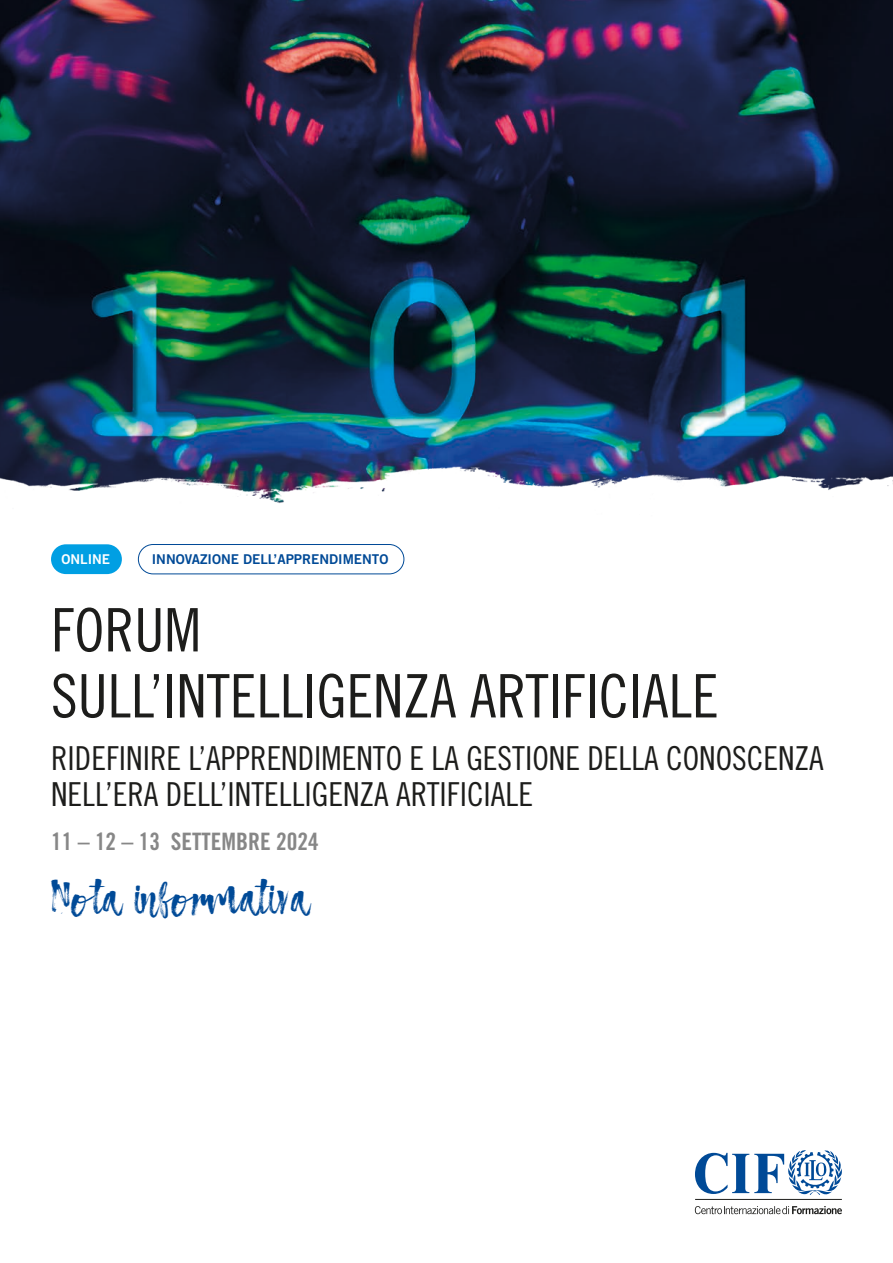
<style>
.page{position:relative;width:893px;height:1263px;background:#fff}
.page>*{position:absolute;margin:0;border:0;box-sizing:border-box;transform-origin:0 0}
.t1{font:60px/66px "Trade Gothic LT Std Cn 18";color:#1d1d1b}
.t2{font:45px "Atmosphere Script Typeface";color:#004a97}
.t3{font:33px/36px "Trade Gothic LT Std Cn 18";color:#1d1d1b}
.t4{font:24px "Trade Gothic LT Std Bd Cn 20";color:#878787}
.t5{font:13.5px "Trade Gothic LT Std Bd 2";color:#004a97}
.t6{font:13.5px "Trade Gothic LT Std Bd 2";color:#fff}
</style>
<div class="page">
<img style="left:0;top:0;width:893px;height:460px">
<img style="left:0;top:460px;width:893px;height:43px">
<div style="left:51px;top:544px;width:71px;height:30px;background:#009fe3;border-radius:15px"></div>
<hr style="left:695px;top:1199px;width:147px;height:1px;background:#1d1d1b">
<svg style="left:695px;top:1206px;width:147px;height:8px"></svg>
<svg style="left:695px;top:1150px;width:147px;height:45px"></svg>
<div style="left:138px;top:544px;width:266px;height:30px;border:1px solid #004a97;border-radius:15px"></div>
<p class="t6" style="left:61px;top:551px;width:50px">ONLINE</p>
<p class="t5" style="left:152px;top:551px;width:238px">INNOVAZIONE DELL’APPRENDIMENTO</p>
<h1 class="t1" style="left:51px;top:596px;width:669px">FORUM<br>SULL’INTELLIGENZA ARTIFICIALE</h1>
<p class="t3" style="left:51px;top:740px;width:774px">RIDEFINIRE L’APPRENDIMENTO E LA GESTIONE DELLA CONOSCENZA<br>NELL’ERA DELL’INTELLIGENZA ARTIFICIALE</p>
<p class="t4" style="left:51px;top:827px;width:269px">11 – 12 – 13 SETTEMBRE 2024</p>
<h2 class="t2" style="left:51px;top:871px;width:259px">Nota informativa</h2>
</div>
